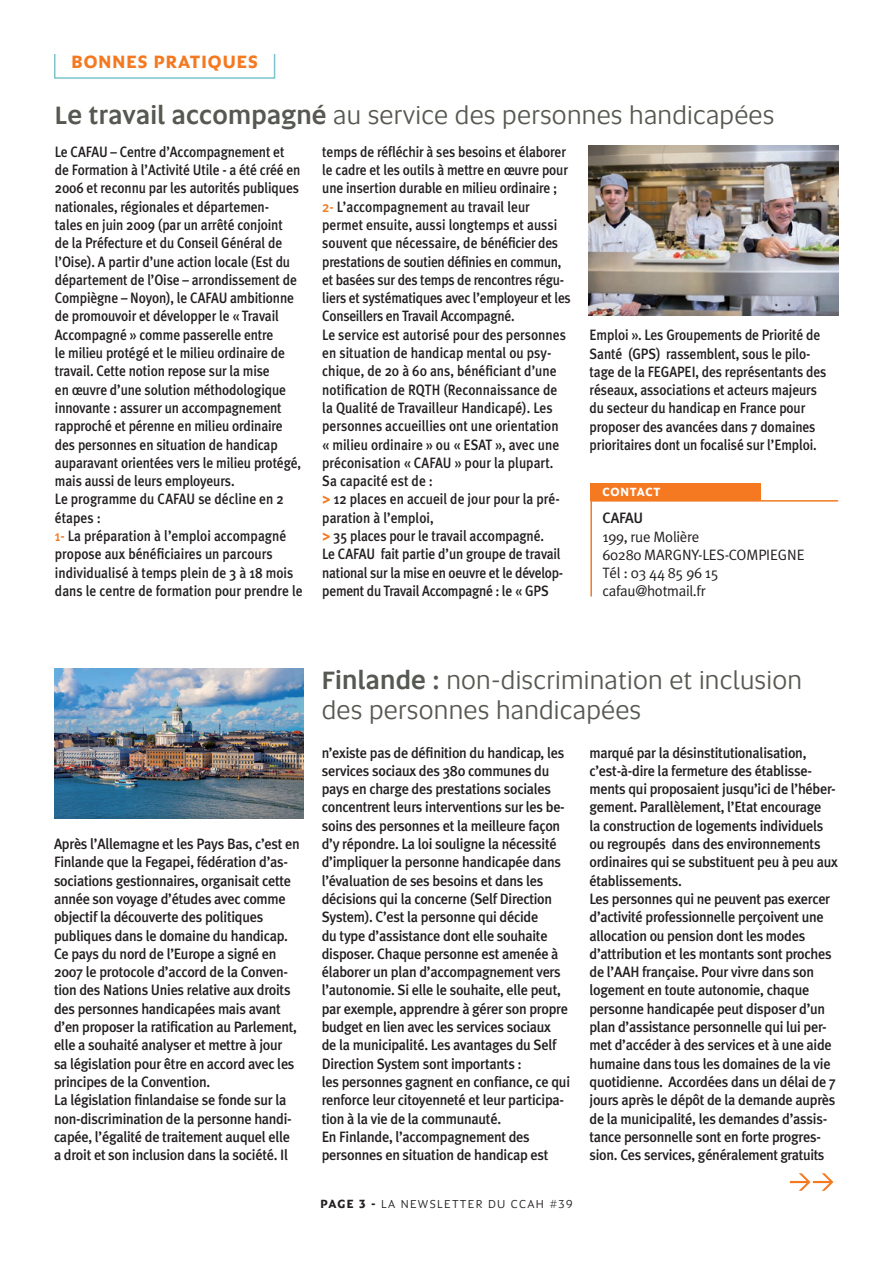
<style>
.page{position:relative;width:893px;height:1263px;background:#fff}
.page>*{position:absolute;margin:0;border:0;box-sizing:border-box;transform-origin:0 0}
.t1{font:25.5px "Altis";letter-spacing:.01em;color:#565951}
.t2{font:700 18px "Altis";letter-spacing:.06em;color:#f47921}
.t3{font:500 15px/18.3px "Meta Plus";letter-spacing:-.02em;color:#231f20;scale:.95 1}
.t4{font:500 15px/18.3px "Meta Plus";letter-spacing:-.02em;color:#231f20;scale:.9 1}
.t5{font:500 15px/18.3px "Meta Plus";color:#231f20;scale:.9 1}
.t6{font:15px "Meta Plus Normal";letter-spacing:-.02em;color:#231f20}
.t7{font:500 15px "Meta Plus";letter-spacing:-.02em;color:#231f20}
.t8{font:12px "Altis";letter-spacing:.11em;color:#231f20}
.t9{font:700 12px "Altis";letter-spacing:.065em;color:#fff}
.s1{font-weight:500}
.s2{color:#f47921}
.s3{font-family:"Museo 900";font-weight:400;color:#f47921}
.s4{font-weight:700}
</style>
<div class="page">
<div style="left:54px;top:53px;width:221px;height:26px;border:2px solid #7dc5ca"></div>
<svg style="left:590px;top:500px;width:249px;height:97px"></svg>
<div style="left:590px;top:483px;width:171px;height:17px;background:#f47921"></div>
<img style="left:589px;top:145px;width:249px;height:170px">
<svg style="left:790px;top:1173px;width:43px;height:18px"></svg>
<img style="left:55px;top:669px;width:249px;height:149px">
<p class="t2" style="left:72px;top:48px;width:188px">BONNES PRATIQUES</p>
<p class="t1" style="left:55px;top:98px;width:721px"><span class="s1">Le travail accompagné</span> au service des personnes handicapées</p>
<p class="t4" style="left:55px;top:142px;width:275px">Le CAFAU – Centre d’Accompagnement et de Formation à l’Activité Utile - a été créé en 2006 et reconnu par les autorités publiques nationales, régionales et départemen-<br>tales en juin 2009 (par un arrêté conjoint<br>de la Préfecture et du Conseil Général de l’Oise). A partir d’une action locale (Est du département de l’Oise – arrondissement de Compiègne – Noyon), le CAFAU ambitionne de promouvoir et développer le « Travail Accompagné » comme passerelle entre<br>le milieu protégé et le milieu ordinaire de travail. Cette notion repose sur la mise<br>en œuvre d’une solution méthodologique innovante : assurer un accompagnement rapproché et pérenne en milieu ordinaire des personnes en situation de handicap auparavant orientées vers le milieu protégé, mais aussi de leurs employeurs.</p>
<p class="t5" style="left:55px;top:490px;width:256px">Le programme du CAFAU se décline en 2 étapes :</p>
<p class="t5" style="left:55px;top:527px;width:277px"><span class="s2">1-</span> La préparation à l’emploi accompagné propose aux bénéficiaires un parcours individualisé à temps plein de 3 à 18 mois dans le centre de formation pour prendre le</p>
<p class="t4" style="left:322px;top:142px;width:275px">temps de réfléchir à ses besoins et élaborer le cadre et les outils à mettre en œuvre pour une insertion durable en milieu ordinaire ;</p>
<p class="t4" style="left:322px;top:197px;width:278px"><span class="s2">2-</span> L’accompagnement au travail leur permet ensuite, aussi longtemps et aussi souvent que nécessaire, de bénéficier des prestations de soutien définies en commun, et basées sur des temps de rencontres régu&shy;liers et systématiques avec l’employeur et les Conseillers en Travail Accompagné.</p>
<p class="t5" style="left:322px;top:325px;width:272px">Le service est autorisé pour des personnes en situation de handicap mental ou psy&shy;chique, de 20 à 60 ans, bénéficiant d’une notification de RQTH (Reconnaissance de la Qualité de Travailleur Handicapé). Les personnes accueillies ont une orientation « milieu ordinaire » ou « ESAT », avec une préconisation « CAFAU » pour la plupart.</p>
<p class="t5" style="left:322px;top:472px;width:124px">Sa capacité est de :</p>
<p class="t5" style="left:322px;top:490px;width:265px"><span class="s3">&gt;</span> 12 places en accueil de jour pour la pré&shy;paration à l’emploi,</p>
<p class="t4" style="left:322px;top:527px;width:248px"><span class="s3">&gt;</span> 35 places pour le travail accompagné.</p>
<p class="t4" style="left:322px;top:545px;width:269px">Le CAFAU fait partie d’un groupe de travail national sur la mise en oeuvre et le dévelop&shy;pement du Travail Accompagné : le « GPS</p>
<p class="t4" style="left:590px;top:326px;width:264px">Emploi ». Les Groupements de Priorité de Santé (GPS) rassemblent, sous le pilo&shy;tage de la FEGAPEI, des représentants des réseaux, associations et acteurs majeurs du secteur du handicap en France pour proposer des avancées dans 7 domaines prioritaires dont un focalisé sur l’Emploi.</p>
<p class="t9" style="left:602px;top:483px;width:60px">CONTACT</p>
<p class="t7" style="left:602px;top:509px;width:42px">CAFAU</p>
<p class="t6" style="left:602px;top:528px;width:98px">199, rue Molière</p>
<p class="t6" style="left:602px;top:546px;width:204px">60280 MARGNY-LES-COMPIEGNE</p>
<p class="t6" style="left:602px;top:564px;width:118px">Tél : 03 44 85 96 15</p>
<p class="t6" style="left:602px;top:582px;width:105px">cafau@hotmail.fr</p>
<p class="t3" style="left:54px;top:834px;width:260px">Après l’Allemagne et les Pays Bas, c’est en Finlande que la Fegapei, fédération d’as&shy;sociations gestionnaires, organisait cette année son voyage d’études avec comme objectif la découverte des politiques publiques dans le domaine du handicap.<br>Ce pays du nord de l’Europe a signé en 2007 le protocole d’accord de la Conven&shy;tion des Nations Unies relative aux droits des personnes handicapées mais avant d’en proposer la ratification au Parlement, elle a souhaité analyser et mettre à jour sa législation pour être en accord avec les principes de la Convention.</p>
<p class="t3" style="left:54px;top:1091px;width:252px">La législation finlandaise se fonde sur la non-discrimination de la personne handi&shy;capée, l’égalité de traitement auquel elle a droit et son inclusion dans la société. Il</p>
<p class="t1" style="left:322px;top:662px;width:482px"><span class="s1">Finlande :</span> non-discrimination et inclusion</p>
<p class="t1" style="left:322px;top:692px;width:321px">des personnes handicapées</p>
<p class="t3" style="left:322px;top:743px;width:263px">n’existe pas de définition du handicap, les services sociaux des 380 communes du pays en charge des prestations sociales concentrent leurs interventions sur les be&shy;soins des personnes et la meilleure façon d’y répondre. La loi souligne la nécessité d’impliquer la personne handicapée dans l’évaluation de ses besoins et dans les décisions qui la concerne (Self Direction System). C’est la personne qui décide<br>du type d’assistance dont elle souhaite disposer. Chaque personne est amenée à élaborer un plan d’accompagnement vers l’autonomie. Si elle le souhaite, elle peut, par exemple, apprendre à gérer son propre budget en lien avec les services sociaux<br>de la municipalité. Les avantages du Self Direction System sont importants :<br>les personnes gagnent en confiance, ce qui renforce leur citoyenneté et leur participa&shy;tion à la vie de la communauté.</p>
<p class="t3" style="left:322px;top:1127px;width:240px">En Finlande, l’accompagnement des personnes en situation de handicap est</p>
<p class="t8" style="left:320px;top:1195px;width:253px"><span class="s4">PAGE 3 -</span> LA NEWSLETTER DU CCAH #39</p>
<p class="t3" style="left:589px;top:743px;width:263px">marqué par la désinstitutionalisation, c’est-à-dire la fermeture des établisse&shy;ments qui proposaient jusqu’ici de l’héber&shy;gement. Parallèlement, l’Etat encourage<br>la construction de logements individuels ou regroupés dans des environnements ordinaires qui se substituent peu à peu aux établissements.</p>
<p class="t3" style="left:589px;top:889px;width:261px">Les personnes qui ne peuvent pas exercer d’activité professionnelle perçoivent une allocation ou pension dont les modes d’attribution et les montants sont proches de l’AAH française. Pour vivre dans son logement en toute autonomie, chaque personne handicapée peut disposer d’un plan d’assistance personnelle qui lui per&shy;met d’accéder à des services et à une aide humaine dans tous les domaines de la vie quotidienne. Accordées dans un délai de 7 jours après le dépôt de la demande auprès de la municipalité, les demandes d’assis&shy;tance personnelle sont en forte progres&shy;sion. Ces services, généralement gratuits</p>
</div>
